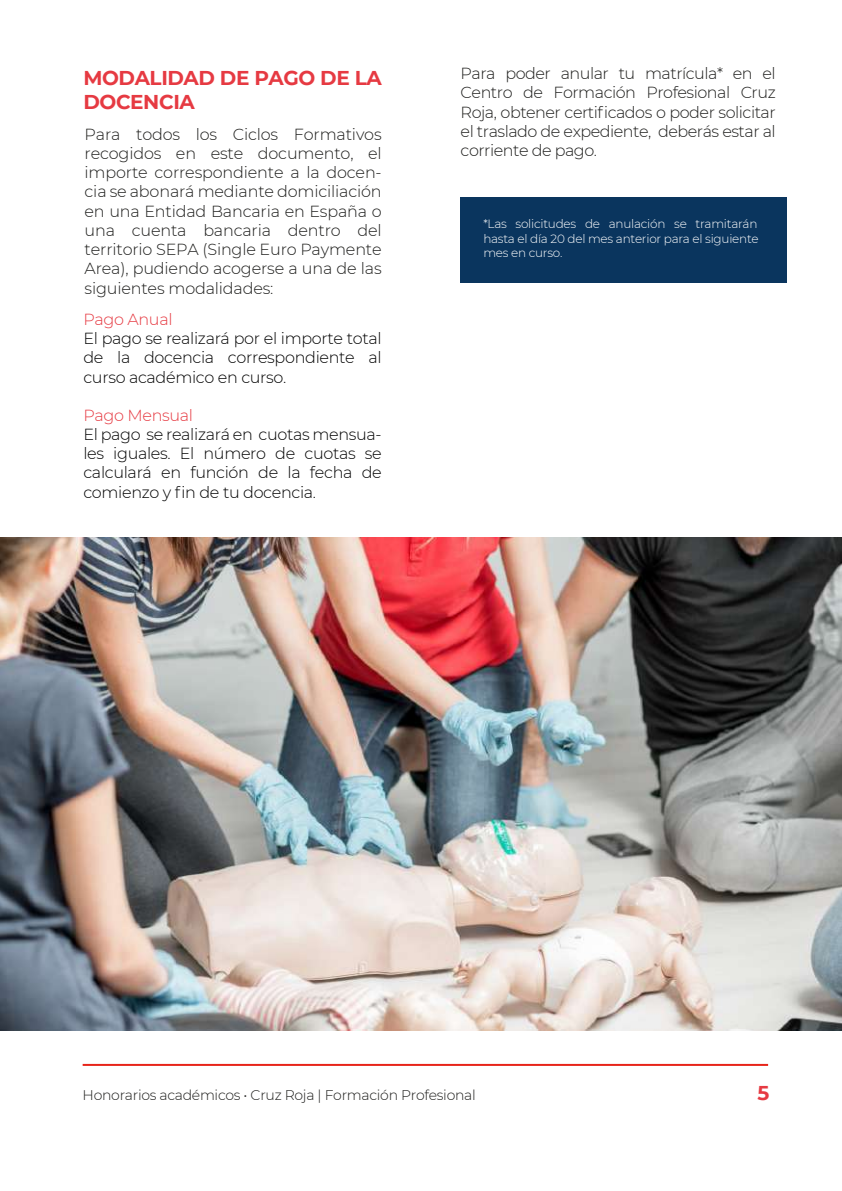
<style>
.page{position:relative;width:842px;height:1191px;background:#fff}
.page>*{position:absolute;margin:0;border:0;box-sizing:border-box;transform-origin:0 0}
.t1{font:700 20px/24px "Montserrat";letter-spacing:-.02em;color:#e63a42}
.t2{font:300 16px/19.2px "Montserrat";letter-spacing:-.02em;color:#1d1d1b;text-align:justify}
.t3{font:300 16px/19.2px "Montserrat";letter-spacing:-.02em;color:#000;text-align:justify}
.t4{font:300 16px "Montserrat";letter-spacing:-.02em;color:#e63a42}
.t5{font:300 14px "Montserrat";letter-spacing:-.02em;color:#1d1d1b}
.t6{font:300 12px/14.4px "Montserrat";letter-spacing:-.02em;color:#fff;text-align:justify}
</style>
<div class="page">
<div style="left:460px;top:197px;width:327px;height:85px;background:#0a355e"></div>
<hr style="left:83px;top:1064px;width:685px;height:2px;background:#e72419">
<img style="left:0;top:537px;width:842px;height:493px">
<p class="t1" style="left:83px;top:65px;width:300px">MODALIDAD DE PAGO DE LA<br>DOCENCIA</p>
<p class="t2" style="left:85px;top:124px;width:299px">Para todos los Ciclos Formativos recogidos en este documento, el importe correspondiente a la docen&shy;cia se abonará mediante domiciliación en una Entidad Bancaria en España o una cuenta bancaria dentro del territorio SEPA (Single Euro Paymente Area), pudiendo acogerse a una de las siguientes modalidades:</p>
<p class="t4" style="left:83px;top:308px;width:91px">Pago Anual</p>
<p class="t3" style="left:83px;top:328px;width:300px">El pago se realizará por el importe total de la docencia correspondiente al curso académico en curso.</p>
<p class="t4" style="left:83px;top:404px;width:111px">Pago Mensual</p>
<p class="t3" style="left:83px;top:424px;width:300px">El pago se realizará en cuotas mensua&shy;les iguales. El número de cuotas se calculará en función de la fecha de comienzo y fin de tu docencia.</p>
<p class="t2" style="left:461px;top:63px;width:317px">Para poder anular tu matrícula* en el Centro de Formación Profesional Cruz Roja, obtener certificados o poder solicitar el traslado de expediente, deberás estar al corriente de pago.</p>
<p class="t6" style="left:483px;top:217px;width:277px">*Las solicitudes de anulación se tramitarán hasta el día 20 del mes anterior para el siguiente mes en curso.</p>
<p class="t5" style="left:83px;top:1085px;width:395px">Honorarios académicos • Cruz Roja | Formación Profesional</p>
<p class="t1" style="left:757px;top:1079px;width:13px">5</p>
</div>
